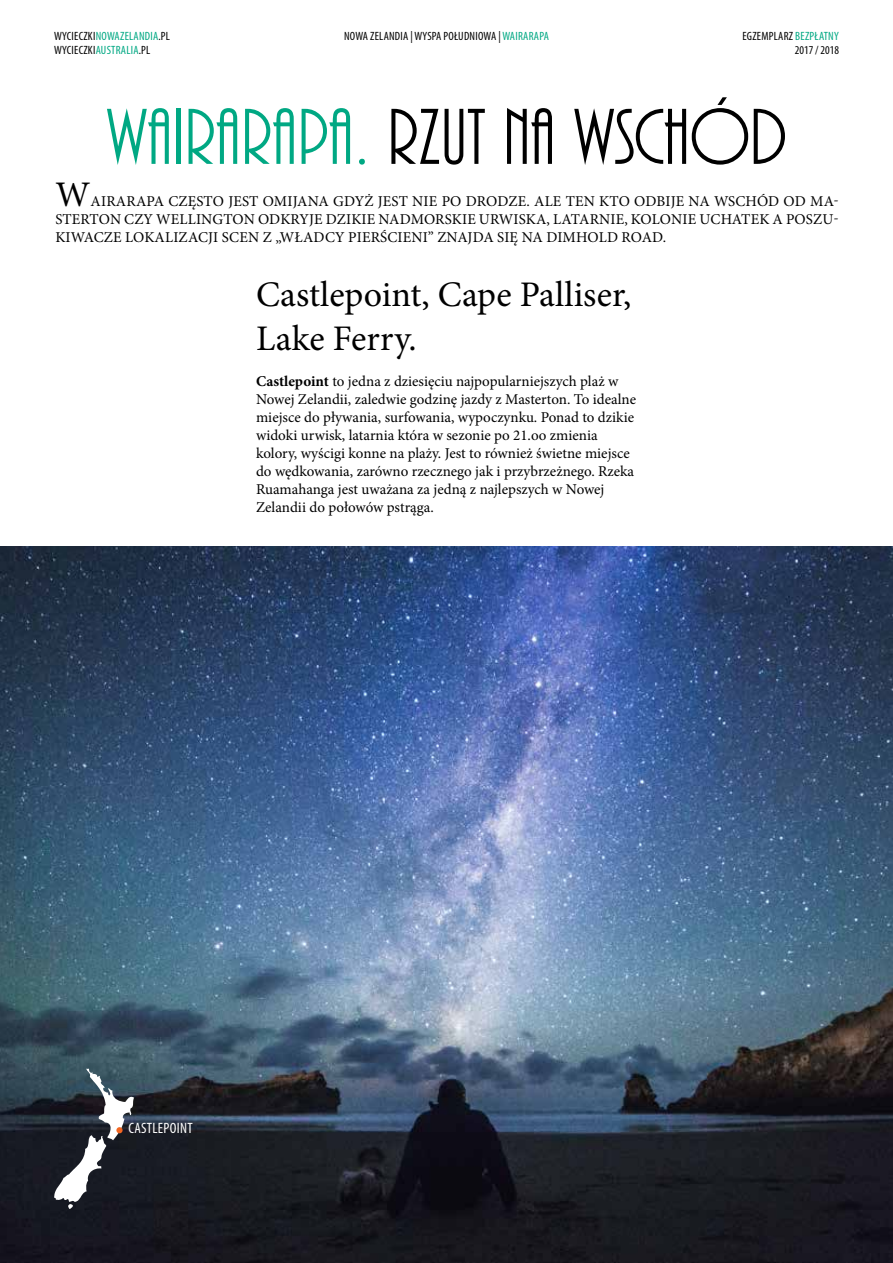
<style>
.page{position:relative;width:893px;height:1263px;background:#fff}
.page>*{position:absolute;margin:0;border:0;box-sizing:border-box;transform-origin:0 0}
.t1{font:82.5px "ARBONNIE";color:#000}
.t2{font:36px/43.2px "Minion Pro";color:#000}
.t3{font:15px/18px "Minion Pro";letter-spacing:.005em;color:#000;text-align:justify}
.t4{font:condensed 15px "Myriad Pro";letter-spacing:.02em;color:#fff}
.t5{font:condensed 12px/14.4px "Myriad Pro";letter-spacing:.02em;color:#000;text-align:right}
.s1{color:#00a883}
.s2{font-weight:700}
</style>
<div class="page">
<img style="left:0;top:546px;width:893px;height:717px">
<svg style="left:54px;top:1069px;width:80px;height:140px"></svg>
<div style="left:116px;top:1127px;width:7px;height:6px;background:#f26722;border-radius:50%"></div>
<p class="t5" style="left:54px;top:28px;width:117px;text-align:left">WYCIECZKI<span class="s1">NOWAZELANDIA</span>.PL<br>WYCIECZKI<span class="s1">AUSTRALIA</span>.PL</p>
<p class="t5" style="left:344px;top:28px;width:206px">NOWA ZELANDIA | WYSPA POŁUDNIOWA | <span class="s1">WAIRARAPA</span></p>
<p class="t5" style="left:742px;top:28px;width:98px">EGZEMPLARZ <span class="s1">BEZPŁATNY<br></span>2017 / 2018</p>
<h1 class="t1" style="left:106px;top:95px;width:682px"><span class="s1">WAIRARAPA.</span> RZUT NA WSCHÓD</h1>
<h2 class="t2" style="left:55px;top:173px;width:36px">W</h2>
<p class="t3" style="left:55px;top:192px;width:785px;text-indent:35px">airarapa często jest omijana gdyż jest nie po drodze. Ale ten kto odbije na wschód od Ma&shy;sterton czy Wellington odkryje dzikie nadmorskie urwiska, latarnie, kolonie uchatek a poszu&shy;kiwacze lokalizacji scen z „Władcy pierścieni” znajda się na Dimhold Road.</p>
<h2 class="t2" style="left:256px;top:273px;width:377px">Castlepoint, Cape Palliser,<br>Lake Ferry.</h2>
<p class="t3" style="left:256px;top:372px;width:382px;text-align:left"><span class="s2">Castlepoint</span> to jedna z dziesięciu najpopularniejszych plaż w Nowej Zelandii, zaledwie godzinę jazdy z Masterton. To idealne miejsce do pływania, surfowania, wypoczynku. Ponad to dzikie widoki urwisk, latarnia która w sezonie po 21.oo zmienia kolory, wyścigi konne na plaży. Jest to również świetne miejsce do wędkowania, zarówno rzecznego jak i przybrzeżnego. Rzeka Ruamahanga jest uważana za jedną z najlepszych w Nowej Zelandii do połowów pstrąga.</p>
<p class="t4" style="left:128px;top:1119px;width:66px">CASTLEPOINT</p>
</div>
